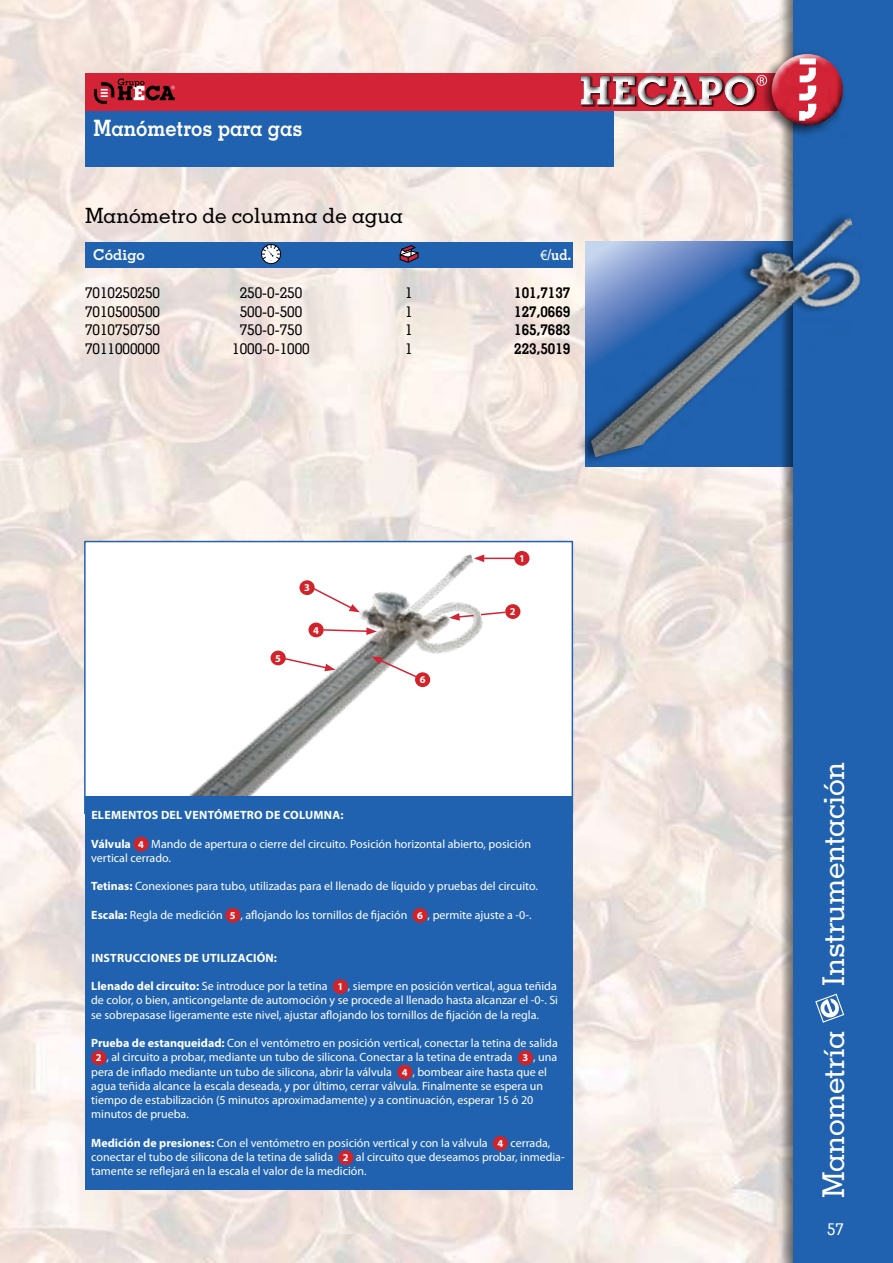
<style>
.page{position:relative;width:893px;height:1263px;background:#fff}
.page>*{position:absolute;margin:0;border:0;box-sizing:border-box;transform-origin:0 0}
.t1{font:500 30px "Memphis";letter-spacing:-.02em;color:#fff}
.t2{font:700 22.5px "Memphis";color:#fff;scale:.9 1}
.t3{font:500 21px "Memphis";letter-spacing:-.005em;color:#000}
.t4{font:500 16.5px "Memphis";color:#fff}
.t5{font:500 15px "Memphis";color:#000}
.t6{font:700 15px/18.8px "Memphis";color:#000;text-align:justify}
.t7{font:700 15px "Memphis";color:#fff}
.t8{font:700 15px "Memphis";color:#fff;scale:.9 1}
.t9{font:12px/14.2px "Myriad Pro";color:#fff}
.t10{font:700 12px "Myriad Pro";letter-spacing:.02em;color:#fff}
.t11{font:700 10.5px "Myriad Pro";color:#fff}
.s1{font-family:"Myriad Pro";font-weight:400}
.s2{font-weight:700}
.s3{font-weight:700;font-size:10.5px}
</style>
<div class="page">
<img style="left:0;top:0;width:779px;height:1263px">
<div style="left:84px;top:541px;width:489px;height:273px;background:#fff;border:2px solid #2062af"></div>
<img style="left:189px;top:554px;width:329px;height:242px">
<div style="left:779px;top:0;width:114px;height:1263px;background:#000;opacity:.5"></div>
<div style="left:793px;top:0;width:100px;height:1263px;background:#2062af"></div>
<div style="left:85px;top:108px;width:529px;height:58px;background:#2062af"></div>
<div style="left:85px;top:242px;width:487px;height:25px;background:#2062af"></div>
<svg style="left:261px;top:244px;width:20px;height:20px"></svg>
<div style="left:261px;top:244px;width:20px;height:20px;border:1px solid #000;border-radius:50%"></div>
<svg style="left:261px;top:244px;width:20px;height:17px"></svg>
<svg style="left:400px;top:245px;width:19px;height:18px"></svg>
<svg style="left:815px;top:993px;width:30px;height:30px"></svg>
<div style="left:577px;top:212px;width:285px;height:252px;background:#000;opacity:.6"></div>
<img style="left:553px;top:218px;width:309px;height:239px">
<div style="left:85px;top:796px;width:487px;height:393px;background:#2062af"></div>
<div style="left:134px;top:837px;width:15px;height:14px;background:#d2232a;border-radius:50%"></div>
<div style="left:225px;top:908px;width:15px;height:15px;background:#d2232a;border-radius:50%"></div>
<div style="left:412px;top:908px;width:16px;height:15px;background:#d2232a;border-radius:50%"></div>
<div style="left:333px;top:979px;width:15px;height:15px;background:#d2232a;border-radius:50%"></div>
<div style="left:91px;top:1050px;width:15px;height:15px;background:#d2232a;border-radius:50%"></div>
<div style="left:518px;top:1050px;width:15px;height:15px;background:#d2232a;border-radius:50%"></div>
<div style="left:397px;top:1065px;width:15px;height:14px;background:#d2232a;border-radius:50%"></div>
<div style="left:493px;top:1136px;width:15px;height:15px;background:#d2232a;border-radius:50%"></div>
<div style="left:338px;top:1150px;width:15px;height:15px;background:#d2232a;border-radius:50%"></div>
<svg style="left:283px;top:657px;width:52px;height:14px"></svg>
<div style="left:271px;top:651px;width:15px;height:14px;background:#d2232a;border-radius:50%"></div>
<div style="left:308px;top:622px;width:16px;height:15px;background:#d2232a;border-radius:50%"></div>
<div style="left:415px;top:672px;width:15px;height:15px;background:#d2232a;border-radius:50%"></div>
<svg style="left:371px;top:656px;width:47px;height:23px"></svg>
<svg style="left:322px;top:627px;width:55px;height:8px"></svg>
<svg style="left:311px;top:586px;width:49px;height:26px"></svg>
<div style="left:299px;top:580px;width:16px;height:15px;background:#d2232a;border-radius:50%"></div>
<svg style="left:449px;top:611px;width:58px;height:10px"></svg>
<div style="left:505px;top:604px;width:15px;height:15px;background:#d2232a;border-radius:50%"></div>
<hr style="left:482px;top:558px;width:33px;height:1px;background:#d32336">
<svg style="left:474px;top:554px;width:10px;height:8px"></svg>
<div style="left:514px;top:551px;width:15px;height:15px;background:#d2232a;border-radius:50%"></div>
<div style="left:85px;top:73px;width:724px;height:37px;background:#d32336"></div>
<div style="left:759px;top:50px;width:87px;height:87px;background:#000;opacity:.6"></div>
<div style="left:765px;top:47px;width:78px;height:63px;background:#fff;opacity:.75"></div>
<div style="left:770px;top:61px;width:80px;height:65px;background:#000;opacity:.75"></div>
<svg style="left:800px;top:58px;width:16px;height:6px"></svg>
<svg style="left:798px;top:66px;width:20px;height:54px"></svg>
<svg style="left:799px;top:111px;width:6px;height:10px"></svg>
<div style="left:556px;top:56px;width:224px;height:52px;background:#000;opacity:.75"></div>
<svg style="left:581px;top:75px;width:186px;height:30px"></svg>
<svg style="left:93px;top:78px;width:82px;height:27px"></svg>
<h2 class="t2" style="left:93px;top:114px;width:234px">Manómetros para gas</h2>
<h3 class="t3" style="left:85px;top:202px;width:320px">Manómetro de columna de agua</h3>
<p class="t7" style="left:93px;top:245px;width:53px">Código</p>
<p class="t8" style="left:540px;top:245px;width:35px"><span class="s1">€</span>/ud.</p>
<p class="t5" style="left:85px;top:283px;width:76px">7010250250</p>
<p class="t5" style="left:240px;top:283px;width:64px">250-0-250</p>
<p class="t5" style="left:405px;top:283px;width:9px">1</p>
<p class="t5" style="left:85px;top:302px;width:76px">7010500500</p>
<p class="t5" style="left:240px;top:302px;width:64px">500-0-500</p>
<p class="t5" style="left:405px;top:302px;width:9px">1</p>
<p class="t5" style="left:85px;top:321px;width:76px">7010750750</p>
<p class="t5" style="left:240px;top:321px;width:64px">750-0-750</p>
<p class="t5" style="left:405px;top:321px;width:9px">1</p>
<p class="t5" style="left:85px;top:339px;width:76px">7011000000</p>
<p class="t5" style="left:232px;top:339px;width:79px">1000-0-1000</p>
<p class="t5" style="left:405px;top:339px;width:9px">1</p>
<p class="t6" style="left:514px;top:283px;width:58px">101,7137<br>127,0669<br>165,7683<br>223,5019</p>
<p class="t11" style="left:275px;top:652px;width:7px">5</p>
<p class="t11" style="left:304px;top:582px;width:7px">3</p>
<p class="t11" style="left:313px;top:624px;width:7px">4</p>
<p class="t11" style="left:420px;top:674px;width:7px">6</p>
<p class="t11" style="left:519px;top:553px;width:7px">1</p>
<p class="t11" style="left:510px;top:606px;width:7px">2</p>
<p class="t10" style="left:91px;top:808px;width:254px">ELEMENTOS DEL VENTÓMETRO DE COLUMNA:</p>
<p class="t9" style="left:91px;top:837px;width:441px"><span class="s2">Válvula</span> <span class="s3">4</span> Mando de apertura o cierre del circuito. Posición horizontal abierto, posición vertical cerrado.</p>
<p class="t9" style="left:91px;top:879px;width:448px"><span class="s2">Tetinas:</span> Conexiones para tubo, utilizadas para el llenado de líquido y pruebas del circuito.</p>
<p class="t9" style="left:91px;top:908px;width:442px"><span class="s2">Escala:</span> Regla de medición <span class="s3">5</span> , aflojando los tornillos de fijación <span class="s3">6</span> , permite ajuste a -0-.</p>
<p class="t10" style="left:91px;top:951px;width:187px">INSTRUCCIONES DE UTILIZACIÓN:</p>
<p class="t9" style="left:91px;top:979px;width:468px;text-align:justify"><span class="s2">Llenado del circuito:</span> Se introduce por la tetina <span class="s3">1</span> , siempre en posición vertical, agua teñida de color, o bien, anticongelante de automoción y se procede al llenado hasta alcanzar el -0-. Si se sobrepasase ligeramente este nivel, ajustar aflojando los tornillos de fijación de la regla.</p>
<p class="t9" style="left:91px;top:1036px;width:468px"><span class="s2">Prueba de estanqueidad:</span> Con el ventómetro en posición vertical, conectar la tetina de salida</p>
<p class="t9" style="left:96px;top:1050px;width:463px"><span class="s3">2</span> , al circuito a probar, mediante un tubo de silicona. Conectar a la tetina de entrada <span class="s3">3</span> , una</p>
<p class="t9" style="left:91px;top:1065px;width:457px">pera de inflado mediante un tubo de silicona, abrir la válvula <span class="s3">4</span> , bombear aire hasta que el</p>
<p class="t9" style="left:91px;top:1079px;width:453px">agua teñida alcance la escala deseada, y por último, cerrar válvula. Finalmente se espera un</p>
<p class="t9" style="left:91px;top:1093px;width:444px">tiempo de estabilización (5 minutos aproximadamente) y a continuación, esperar 15 ó 20</p>
<p class="t9" style="left:91px;top:1107px;width:99px">minutos de prueba.</p>
<p class="t9" style="left:91px;top:1136px;width:475px"><span class="s2">Medición de presiones:</span> Con el ventómetro en posición vertical y con la válvula <span class="s3">4</span> cerrada, conectar el tubo de silicona de la tetina de salida <span class="s3">2</span> al circuito que deseamos probar, inmedia&shy;tamente se reflejará en la escala el valor de la medición.</p>
<h1 class="t1" style="left:815px;top:986px;width:226px;rotate:-90deg">Instrumentación</h1>
<h1 class="t1" style="left:815px;top:1198px;width:169px;rotate:-90deg">Manometría</h1>
<h3 class="t4" style="left:827px;top:1219px;width:18px">57</h3>
</div>
